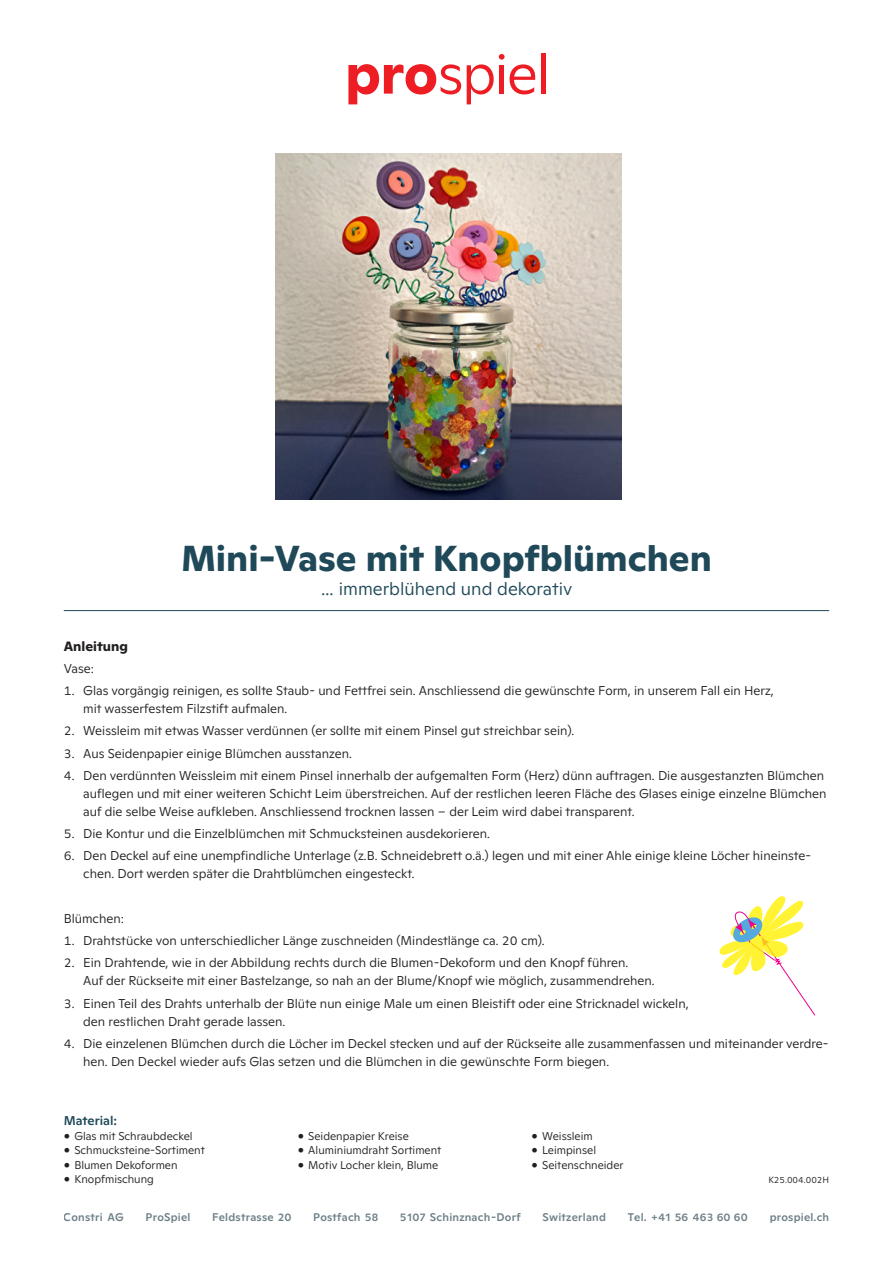
<style>
.page{position:relative;width:893px;height:1263px;background:#fff}
.page>*{position:absolute;margin:0;border:0;box-sizing:border-box;transform-origin:0 0}
.TITEL_24{font:700 36px "Ginto Normal";color:#1f4959}
.UT_12{font:300 18px "Ginto Normal";color:#1f4959}
.UT_9{font:700 13.5px "Ginto Normal";color:#231f20}
.GT_8_5_12{font:300 12.75px/18px "Ginto Normal";color:#231f20}
.Material_Titel_8_5{font:500 12.75px "Ginto Normal";color:#1f4959}
.MATERIAL{font:300 11.25px "Ginto Normal";color:#231f20}
.t1{font:500 11.1px "Ginto Normal";letter-spacing:.02em;color:#2f4953}
.MATERIAL-2{font:300 9px "Ginto Normal";color:#231f20}
</style>
<div class="page">
<hr style="left:64px;top:610px;width:765px;height:1px;background:#1f4959">
<svg style="left:348px;top:64px;width:113px;height:40px"></svg>
<svg style="left:467px;top:54px;width:68px;height:50px"></svg>
<div style="left:541px;top:53px;width:5px;height:41px;background:#ee1d23"></div>
<img style="left:276px;top:153px;width:346px;height:346px">
<svg style="left:719px;top:896px;width:97px;height:120px"></svg>
<p class="TITEL_24" style="left:181px;top:531px;width:532px">Mini-Vase mit Knopfblümchen</p>
<p class="UT_12" style="left:321px;top:575px;width:253px">… immerblühend und dekorativ</p>
<p class="UT_9" style="left:64px;top:636px;width:66px">Anleitung</p>
<p class="GT_8_5_12" style="left:64px;top:658px;width:32px">Vase:</p>
<p class="GT_8_5_12" style="left:83px;top:681px;width:692px;text-indent:-20px">1. Glas vorgängig reinigen, es sollte Staub- und Fettfrei sein. Anschliessend die gewünschte Form, in unserem Fall ein Herz, mit wasserfestem Filzstift aufmalen.</p>
<p class="GT_8_5_12" style="left:64px;top:721px;width:512px">2. Weissleim mit etwas Wasser verdünnen (er sollte mit einem Pinsel gut streichbar sein).</p>
<p class="GT_8_5_12" style="left:64px;top:743px;width:290px">3. Aus Seidenpapier einige Blümchen ausstanzen.</p>
<p class="GT_8_5_12" style="left:83px;top:765px;width:745px;text-indent:-20px">4. Den verdünnten Weissleim mit einem Pinsel innerhalb der aufgemalten Form (Herz) dünn auftragen. Die ausgestanzten Blümchen auflegen und mit einer weiteren Schicht Leim überstreichen. Auf der restlichen leeren Fläche des Glases einige einzelne Blümchen auf die selbe Weise aufkleben. Anschliessend trocknen lassen – der Leim wird dabei transparent.</p>
<p class="GT_8_5_12" style="left:64px;top:824px;width:428px">5. Die Kontur und die Einzelblümchen mit Schmucksteinen ausdekorieren.</p>
<p class="GT_8_5_12" style="left:83px;top:846px;width:729px;text-indent:-20px">6. Den Deckel auf eine unempfindliche Unterlage (z.B. Schneidebrett o.ä.) legen und mit einer Ahle einige kleine Löcher hineinste&shy;chen. Dort werden später die Drahtblümchen eingesteckt.</p>
<p class="GT_8_5_12" style="left:64px;top:909px;width:62px">Blümchen:</p>
<p class="GT_8_5_12" style="left:64px;top:931px;width:482px">1. Drahtstücke von unterschiedlicher Länge zuschneiden (Mindestlänge ca. 20 cm).</p>
<p class="GT_8_5_12" style="left:83px;top:953px;width:573px;text-indent:-20px">2. Ein Drahtende, wie in der Abbildung rechts durch die Blumen-Dekoform und den Knopf führen.<br>Auf der Rückseite mit einer Bastelzange, so nah an der Blume/Knopf wie möglich, zusammendrehen.</p>
<p class="GT_8_5_12" style="left:83px;top:993px;width:607px;text-indent:-19px">3. Einen Teil des Drahts unterhalb der Blüte nun einige Male um einen Bleistift oder eine Stricknadel wickeln, den restlichen Draht gerade lassen.</p>
<p class="GT_8_5_12" style="left:83px;top:1034px;width:747px;text-indent:-20px">4. Die einzelenen Blümchen durch die Löcher im Deckel stecken und auf der Rückseite alle zusammenfassen und miteinander verdre&shy;hen. Den Deckel wieder aufs Glas setzen und die Blümchen in die gewünschte Form biegen.</p>
<p class="Material_Titel_8_5" style="left:64px;top:1111px;width:55px">Material:</p>
<p class="MATERIAL" style="left:64px;top:1128px;width:130px">• Glas mit Schraubdeckel</p>
<p class="MATERIAL" style="left:298px;top:1128px;width:113px">• Seidenpapier Kreise</p>
<p class="MATERIAL" style="left:532px;top:1128px;width:63px">• Weissleim</p>
<p class="MATERIAL" style="left:64px;top:1142px;width:143px">• Schmucksteine-Sortiment</p>
<p class="MATERIAL" style="left:298px;top:1142px;width:145px">• Aluminiumdraht Sortiment</p>
<p class="MATERIAL" style="left:532px;top:1142px;width:66px">• Leimpinsel</p>
<p class="MATERIAL" style="left:64px;top:1157px;width:115px">• Blumen Dekoformen</p>
<p class="MATERIAL" style="left:298px;top:1157px;width:142px">• Motiv Locher klein, Blume</p>
<p class="MATERIAL" style="left:532px;top:1157px;width:94px">• Seitenschneider</p>
<p class="MATERIAL" style="left:64px;top:1171px;width:92px">• Knopfmischung</p>
<p class="MATERIAL-2" style="left:768px;top:1173px;width:62px">K25.004.002H</p>
<p class="t1" style="left:64px;top:1208px;width:62px">Constri AG</p>
<p class="t1" style="left:146px;top:1208px;width:46px">ProSpiel</p>
<p class="t1" style="left:212px;top:1208px;width:81px">Feldstrasse 20</p>
<p class="t1" style="left:313px;top:1208px;width:66px">Postfach 58</p>
<p class="t1" style="left:400px;top:1208px;width:122px">5107 Schinznach-Dorf</p>
<p class="t1" style="left:543px;top:1208px;width:65px">Switzerland</p>
<p class="t1" style="left:628px;top:1208px;width:122px">Tel. +41 56 463 60 60</p>
<p class="t1" style="left:770px;top:1208px;width:61px">prospiel.ch</p>
</div>
